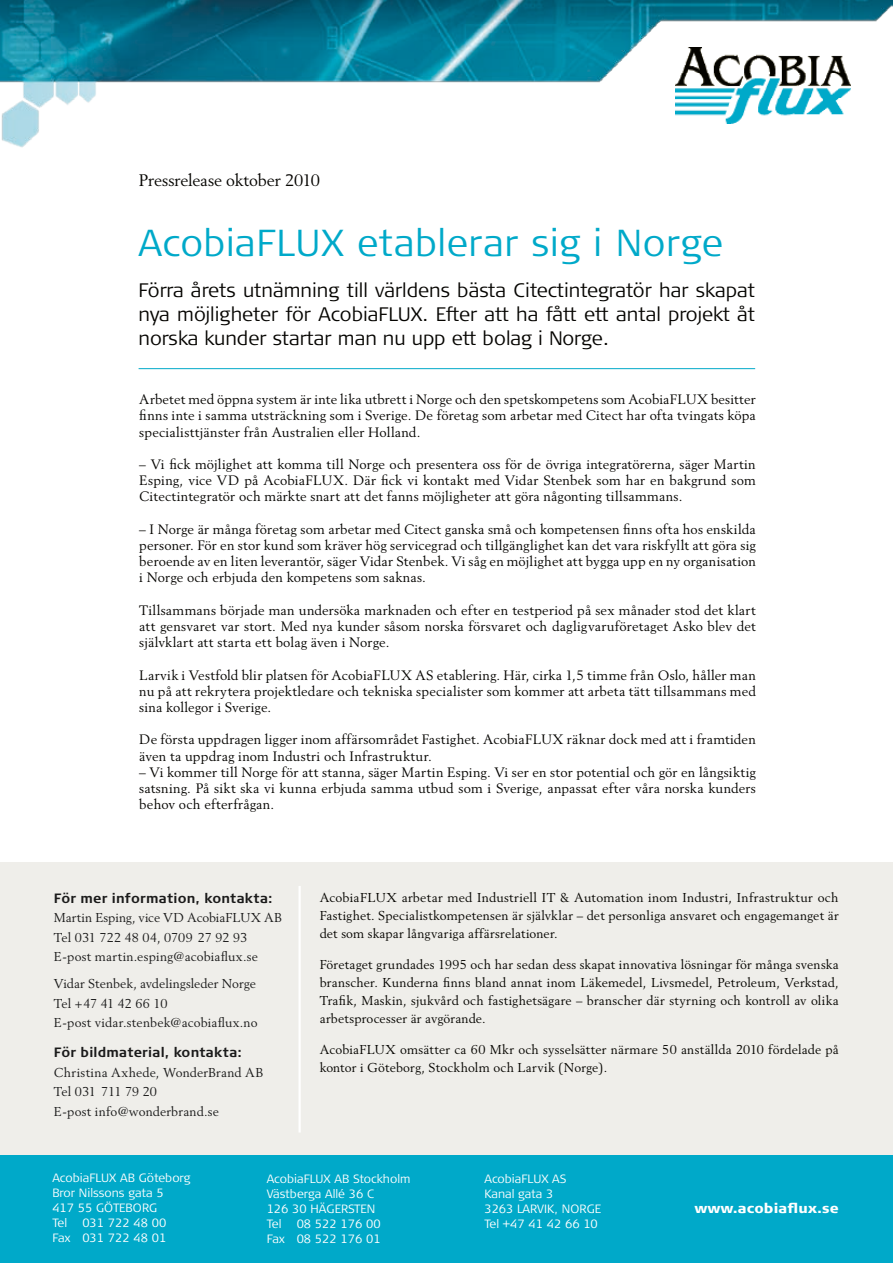
<style>
.page{position:relative;width:893px;height:1263px;background:#fff}
.page>*{position:absolute;margin:0;border:0;box-sizing:border-box;transform-origin:0 0}
.t1{font:300 37.5px "Signa Column";letter-spacing:.015em;color:#00a9c9}
.t2{font:300 19.5px/24px "Signa Column";color:#050400;text-align:justify}
.t3{font:16.5px "Berling";letter-spacing:-.01em;color:#050400}
.t4{font:13.5px/16.2px "Berling";letter-spacing:.015em;color:#050400;text-align:justify}
.t5{font:700 13.5px "Signa Column";letter-spacing:.015em;color:#1a1a1a}
.t6{font:900 13.5px "Signa Column";letter-spacing:.01em;color:#fff}
.t7{font:12.75px/18px "Berling";letter-spacing:.015em;color:#050400;text-align:justify}
.t8{font:12.75px/19.5px "Berling";letter-spacing:.01em;color:#1a1a1a}
.t9{font:300 12px/15px "Signa Column";color:#fff}
</style>
<div class="page">
<img style="left:0;top:0;width:893px;height:148px">
<img style="left:675px;top:48px;width:175px;height:76px">
<div style="left:0;top:862px;width:893px;height:297px;background:#efeeea"></div>
<div style="left:0;top:1155px;width:893px;height:108px;background:#00a9c9"></div>
<hr style="left:139px;top:368px;width:616px;height:1px;background:#00a9c9">
<hr style="left:298px;top:886px;width:3px;height:246px;background:#fff">
<p class="t3" style="left:139px;top:171px;width:183px">Pressrelease oktober 2010</p>
<h1 class="t1" style="left:139px;top:221px;width:586px">AcobiaFLUX etablerar sig i Norge</h1>
<h2 class="t2" style="left:139px;top:278px;width:618px">Förra årets utnämning till världens bästa Citectintegratör har skapat nya möjligheter för AcobiaFLUX. Efter att ha fått ett antal projekt åt norska kunder startar man nu upp ett bolag i Norge.</h2>
<p class="t4" style="left:139px;top:391px;width:618px">Arbetet med öppna system är inte lika utbrett i Norge och den spetskompetens som AcobiaFLUX besitter finns inte i samma utsträckning som i Sverige. De företag som arbetar med Citect har ofta tvingats köpa specialisttjänster från Australien eller Holland.</p>
<p class="t4" style="left:139px;top:456px;width:618px">– Vi fick möjlighet att komma till Norge och presentera oss för de övriga integratörerna, säger Martin Esping, vice VD på AcobiaFLUX. Där fick vi kontakt med Vidar Stenbek som har en bakgrund som Citectintegratör och märkte snart att det fanns möjligheter att göra någonting tillsammans.</p>
<p class="t4" style="left:139px;top:521px;width:618px">– I Norge är många företag som arbetar med Citect ganska små och kompetensen finns ofta hos enskilda personer. För en stor kund som kräver hög servicegrad och tillgänglighet kan det vara riskfyllt att göra sig beroende av en liten leverantör, säger Vidar Stenbek. Vi såg en möjlighet att bygga upp en ny organisation i Norge och erbjuda den kompetens som saknas.</p>
<p class="t4" style="left:139px;top:602px;width:618px">Tillsammans började man undersöka marknaden och efter en testperiod på sex månader stod det klart att gensvaret var stort. Med nya kunder såsom norska försvaret och dagligvaruföretaget Asko blev det självklart att starta ett bolag även i Norge.</p>
<p class="t4" style="left:139px;top:667px;width:618px">Larvik i Vestfold blir platsen för AcobiaFLUX AS etablering. Här, cirka 1,5 timme från Oslo, håller man nu på att rekrytera projektledare och tekniska specialister som kommer att arbeta tätt tillsammans med sina kollegor i Sverige.</p>
<p class="t4" style="left:139px;top:731px;width:618px">De första uppdragen ligger inom affärsområdet Fastighet. AcobiaFLUX räknar dock med att i framtiden även ta uppdrag inom Industri och Infrastruktur.</p>
<p class="t4" style="left:139px;top:764px;width:618px">– Vi kommer till Norge för att stanna, säger Martin Esping. Vi ser en stor potential och gör en långsiktig satsning. På sikt ska vi kunna erbjuda samma utbud som i Sverige, anpassat efter våra norska kunders behov och efterfrågan.</p>
<p class="t5" style="left:54px;top:890px;width:220px">För mer information, kontakta:</p>
<p class="t8" style="left:54px;top:908px;width:230px">Martin Esping, vice VD AcobiaFLUX AB<br>Tel 031 722 48 04, 0709 27 92 93<br>E-post martin.esping@acobiaflux.se</p>
<p class="t8" style="left:54px;top:974px;width:205px">Vidar Stenbek, avdelingsleder Norge<br>Tel +47 41 42 66 10<br>E-post vidar.stenbek@acobiaflux.no</p>
<p class="t5" style="left:54px;top:1045px;width:190px">För bildmaterial, kontakta:</p>
<p class="t8" style="left:54px;top:1062px;width:211px">Christina Axhede, WonderBrand AB<br>Tel 031 711 79 20<br>E-post info@wonderbrand.se</p>
<p class="t7" style="left:320px;top:889px;width:520px">AcobiaFLUX arbetar med Industriell IT &amp; Automation inom Industri, Infrastruktur och Fastighet. Specialistkompetensen är självklar – det personliga ansvaret och engagemanget är det som skapar långvariga affärsrelationer.</p>
<p class="t7" style="left:320px;top:955px;width:521px">Företaget grundades 1995 och har sedan dess skapat innovativa lösningar för många svenska branscher. Kunderna finns bland annat inom Läkemedel, Livsmedel, Petroleum, Verkstad, Trafik, Maskin, sjukvård och fastighetsägare – branscher där styrning och kontroll av olika arbetsprocesser är avgörande.</p>
<p class="t7" style="left:320px;top:1040px;width:520px">AcobiaFLUX omsätter ca 60 Mkr och sysselsätter närmare 50 anställda 2010 fördelade på kontor i Göteborg, Stockholm och Larvik (Norge).</p>
<p class="t9" style="left:52px;top:1171px;width:140px">AcobiaFLUX AB Göteborg<br>Bror Nilssons gata 5<br>417 55 GÖTEBORG<br>Tel</p>
<p class="t9" style="left:52px;top:1216px;width:115px;text-align:right">031 722 48 00<br>Fax 031 722 48 01</p>
<p class="t9" style="left:267px;top:1171px;width:145px">AcobiaFLUX AB Stockholm<br>Västberga Allé 36 C<br>126 30 HÄGERSTEN<br>Tel</p>
<p class="t9" style="left:267px;top:1216px;width:115px;text-align:right">08 522 176 00<br>Fax 08 522 176 01</p>
<p class="t9" style="left:484px;top:1171px;width:115px">AcobiaFLUX AS<br>Kanal gata 3<br>3263 Larvik, Norge<br>Tel +47 41 42 66 10</p>
<p class="t6" style="left:695px;top:1199px;width:146px">www.acobiaflux.se</p>
</div>
